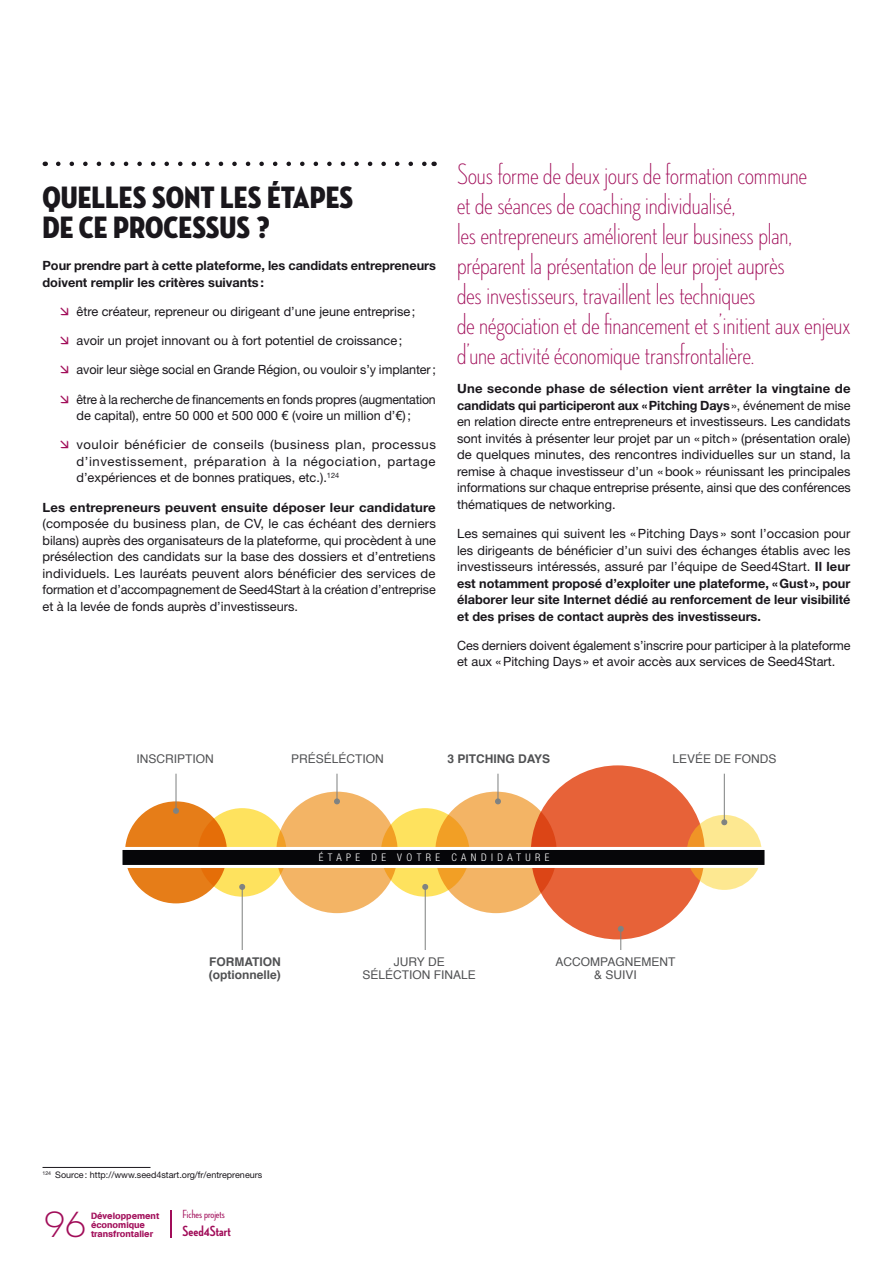
<style>
.page{position:relative;width:893px;height:1263px;background:#fff}
.page>*{position:absolute;margin:0;border:0;box-sizing:border-box;transform-origin:0 0}
.t1{font:300 36px "Intro";color:#a10d59}
.t2{font:31.5px/30px "Neutraface Condensed Titling";color:#1a171c}
.t3{font:300 30px/30px "Neutraface Condensed";color:#a10d59}
.t4{font:700 15px "Neutraface Condensed";color:#a10d59}
.t5{font:12.75px/16.5px "Helvetica Neue LT Std";color:#1a171c;text-align:justify}
.t6{font:700 12.75px/16.5px "Helvetica Neue LT Std";color:#1a171c}
.t7{font:12px/13.5px "Helvetica";color:#505153;text-align:center}
.t8{font:700 12px/13.5px "Helvetica";color:#505153}
.t9{font:500 12px "Neutraface Condensed";color:#a10d59}
.t10{font:300 condensed 10.5px "Helvetica Neue LT Std";letter-spacing:.42em;color:#fff}
.t11{font:9px "Helvetica Neue LT Std";color:#1a171c}
.t12{font:9px/9px "AG Book Stencil";color:#a10d59}
.s1{font-weight:700}
</style>
<div class="page">
<hr style="left:170px;top:1209px;width:2px;height:28px;background:#a10d59">
<svg style="left:58px;top:162px;width:369px;height:4px"></svg>
<hr style="left:43px;top:1167px;width:108px;height:1px;background:#1a171c">
<div style="left:125px;top:801px;width:102px;height:102px;background:#e67d18;border-radius:50%"></div>
<svg style="left:198px;top:808px;width:88px;height:89px;fill:#fee25e"></svg>
<div style="left:381px;top:808px;width:88px;height:89px;background:#fee25e;border-radius:50%"></div>
<div style="left:276px;top:792px;width:122px;height:121px;background:#f3b465;border-radius:50%"></div>
<svg style="left:435px;top:792px;width:122px;height:121px;background:#f2b15c"></svg>
<div style="left:531px;top:765px;width:174px;height:174px;background:#e76238;border-radius:50%"></div>
<svg style="left:687px;top:815px;width:75px;height:75px;background:#fbdd85"></svg>
<div style="left:121px;top:848px;width:645px;height:18px;background:#060609"></div>
<div style="left:119px;top:847px;width:648px;height:21px;border:3px solid #fff"></div>
<svg style="left:173px;top:807px;width:6px;height:7px"></svg>
<hr style="left:176px;top:774px;width:1px;height:37px;background:#7d807f">
<svg style="left:617px;top:926px;width:7px;height:23px"></svg>
<svg style="left:422px;top:884px;width:7px;height:6px"></svg>
<hr style="left:425px;top:887px;width:1px;height:62px;background:#7d807f">
<svg style="left:239px;top:883px;width:7px;height:7px"></svg>
<hr style="left:242px;top:887px;width:1px;height:62px;background:#7d807f">
<svg style="left:334px;top:774px;width:6px;height:31px"></svg>
<svg style="left:495px;top:774px;width:6px;height:31px"></svg>
<svg style="left:721px;top:819px;width:7px;height:7px"></svg>
<hr style="left:724px;top:774px;width:1px;height:48px;background:#7d807f">
<h2 class="t2" style="left:43px;top:182px;width:312px">QUELLES SONT LES ÉTAPES<br>DE CE PROCESSUS ?</h2>
<p class="t6" style="left:43px;top:257px;width:395px">Pour prendre part à cette plateforme, les candidats entrepreneurs doivent remplir les critères suivants:</p>
<p class="t5" style="left:77px;top:303px;width:340px">être créateur, repreneur ou dirigeant d’une jeune entreprise;</p>
<p class="t5" style="left:77px;top:332px;width:327px">avoir un projet innovant ou à fort potentiel de croissance;</p>
<p class="t5" style="left:77px;top:361px;width:361px">avoir leur siège social en Grande Région, ou vouloir s’y implanter;</p>
<p class="t5" style="left:77px;top:391px;width:361px">être à la recherche de financements en fonds propres (augmentation de capital), entre 50 000 et 500 000 € (voire un million d’€);</p>
<p class="t5" style="left:77px;top:436px;width:361px">vouloir bénéficier de conseils (business plan, processus d’investissement, préparation à la négociation, partage d’expériences et de bonnes pratiques, etc.).<sup>124</sup></p>
<p class="t6" style="left:43px;top:498px;width:395px">Les entrepreneurs peuvent ensuite déposer leur candidature</p>
<p class="t5" style="left:43px;top:515px;width:395px">(composée du business plan, de CV, le cas échéant des derniers bilans) auprès des organisateurs de la plateforme, qui procèdent à une présélection des candidats sur la base des dossiers et d’entretiens individuels. Les lauréats peuvent alors bénéficier des services de formation et d’accompagnement de Seed4Start à la création d’entreprise et à la levée de fonds auprès d’investisseurs.</p>
<p class="t3" style="left:457px;top:159px;width:395px">Sous forme de deux jours de formation commune<br>et de séances de coaching individualisé,<br>les entrepreneurs améliorent leur business plan, préparent la présentation de leur projet auprès<br>des investisseurs, travaillent les techniques<br>de négociation et de financement et s’initient aux enjeux d’une activité économique transfrontalière.</p>
<p class="t5" style="left:457px;top:380px;width:395px"><span class="s1">Une seconde phase de sélection vient arrêter la vingtaine de candidats qui participeront aux «Pitching Days</span>», événement de mise en relation directe entre entrepreneurs et investisseurs. Les candidats sont invités à présenter leur projet par un «pitch» (présentation orale) de quelques minutes, des rencontres individuelles sur un stand, la remise à chaque investisseur d’un «book» réunissant les principales informations sur chaque entreprise présente, ainsi que des conférences thématiques de networking.</p>
<p class="t5" style="left:457px;top:525px;width:395px">Les semaines qui suivent les «Pitching Days » sont l’occasion pour les dirigeants de bénéficier d’un suivi des échanges établis avec les investisseurs intéressés, assuré par l’équipe de Seed4Start. <span class="s1">Il leur est notamment proposé d’exploiter une plateforme, «Gust », pour élaborer leur site Internet dédié au renforcement de leur visibilité et des prises de contact auprès des investisseurs.</span></p>
<p class="t5" style="left:457px;top:637px;width:395px">Ces derniers doivent également s’inscrire pour participer à la plateforme et aux «Pitching Days » et avoir accès aux services de Seed4Start.</p>
<p class="t7" style="left:136px;top:753px;width:79px">INSCRI PTION</p>
<p class="t7" style="left:291px;top:753px;width:94px">PRÉSÉLÉCTION</p>
<p class="t8" style="left:447px;top:752px;width:104px">3 PITCHING DAYS</p>
<p class="t7" style="left:672px;top:753px;width:104px">LEVÉE DE FONDS</p>
<p class="t10" style="left:319px;top:851px;width:232px">ÉTAPE DE VOTRE CANDIDATURE</p>
<p class="t8" style="left:209px;top:955px;width:73px">FORMATION (OPTIONNELLE)</p>
<p class="t7" style="left:556px;top:955px;width:121px">ACCOMPAGNEMENT &amp; SUIVI</p>
<p class="t7" style="left:363px;top:955px;width:115px">JURY DE<br>SÉLÉCTION FI NALE</p>
<p class="t11" style="left:43px;top:1169px;width:221px"><sup>124</sup> Source: http://www.seed4start.org/fr/entrepreneurs</p>
<h1 class="t1" style="left:44px;top:1202px;width:43px">96</h1>
<p class="t12" style="left:91px;top:1211px;width:70px">Développement économique</p>
<p class="t12" style="left:91px;top:1229px;width:64px">transfrontalier</p>
<p class="t9" style="left:183px;top:1207px;width:44px">Fiches projets</p>
<p class="t4" style="left:183px;top:1222px;width:50px">Seed4Start</p>
</div>
